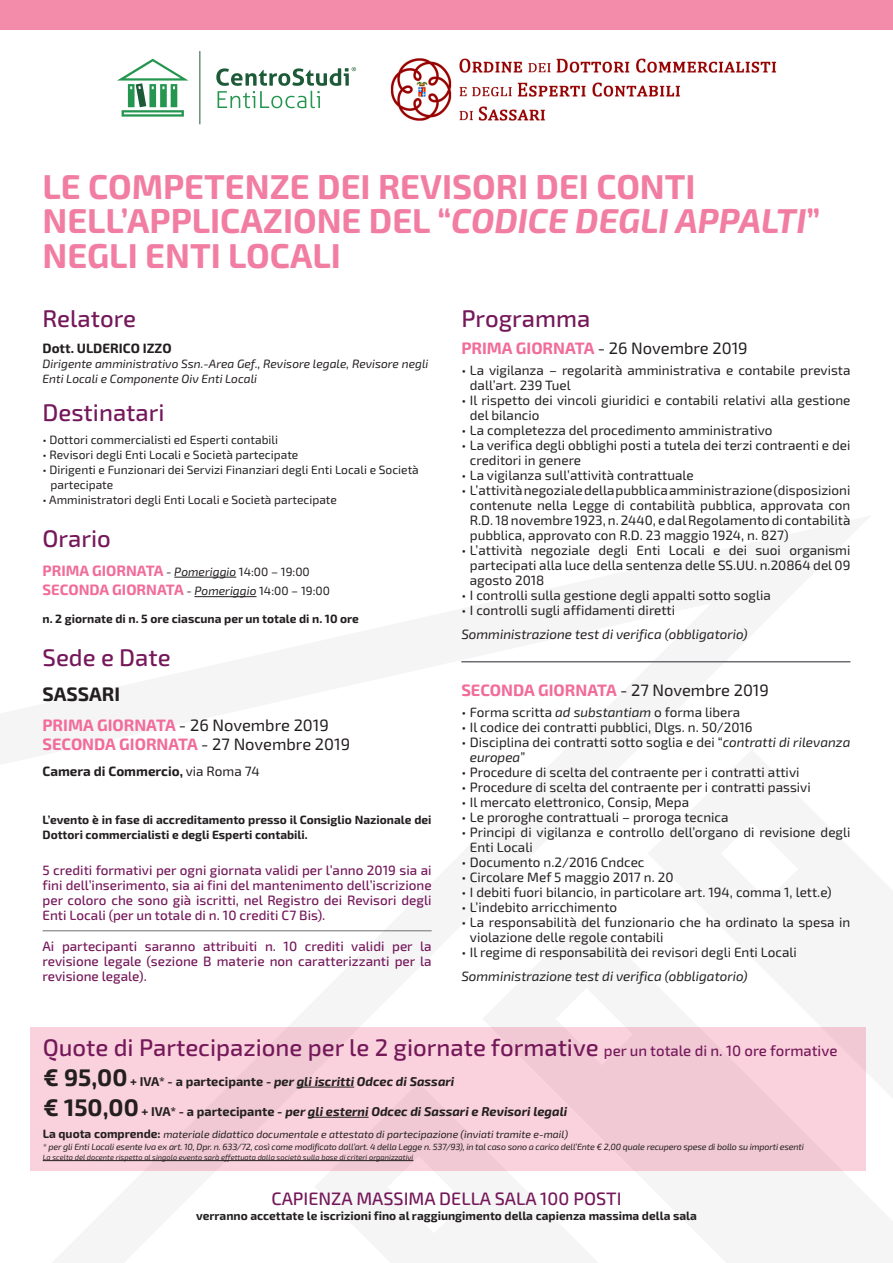
<style>
.page{position:relative;width:893px;height:1263px;background:#fff}
.page>*{position:absolute;margin:0;border:0;box-sizing:border-box;transform-origin:0 0}
.t1{font:700 34.5px/34.5px "Exo 2";color:#f27da3}
.t2{font:500 24px "Exo 2";color:#75185a}
.t3{font:700 19.5px "Exo 2";color:#231f20}
.t4{font:500 18px "Exo 2";color:#75185a}
.t5{font:700 16.5px "Exo 2";color:#f16c9a}
.t6{font:16.5px "Exo 2";color:#231f20}
.t7{font:700 15px "Exo 2";color:#f16c9a}
.t8{font:13.5px/15px "Exo 2";color:#231f20}
.t9{font:500 13.5px/15px "Exo 2";color:#75185a;text-align:justify}
.t10{font:italic 13.5px "Exo 2";color:#231f20}
.t11{font:700 13.5px "Exo 2";color:#231f20}
.t12{font:italic 700 12.75px "Exo 2";color:#231f20}
.t13{font:700 12px/15px "Exo 2";color:#231f20}
.t14{font:12px "Exo 2";color:#231f20}
.t15{font:italic 12px/15px "Exo 2";color:#231f20}
.t16{font:italic 10.5px "Exo 2";color:#231f20}
.t17{font:italic 9px "Exo 2";letter-spacing:-.02em;color:#231f20}
.t18{font:italic 7.5px "Exo 2";color:#231f20}
.s1{font-style:italic}
.s2{font-weight:400;font-size:12px;color:#231f20}
.s3{font-weight:400;font-style:italic;font-size:12px;color:#231f20}
.s4{font-weight:700;color:#f16c9a}
.s5{font-weight:400;color:#231f20}
.s6{font-weight:400}
.s7{font-size:15px}
.s8{font-style:normal;font-size:24px}
.s9{font-style:normal}
.s10{font-weight:700;font-style:normal;font-size:12px}
</style>
<div class="page">
<div style="left:0;top:0;width:893px;height:30px;background:#f38bab"></div>
<hr style="left:200px;top:51px;width:1px;height:73px;background:#1d5a37">
<svg style="left:216px;top:67px;width:140px;height:41px"></svg>
<svg style="left:117px;top:59px;width:72px;height:58px"></svg>
<img style="left:391px;top:59px;width:385px;height:61px">
<hr style="left:461px;top:661px;width:389px;height:1px;background:#6c6d70">
<hr style="left:43px;top:930px;width:389px;height:1px;background:#6c6d70">
<hr style="left:174px;top:577px;width:62px;height:1px;background:#231f20">
<hr style="left:195px;top:596px;width:61px;height:1px;background:#231f20">
<div style="left:30px;top:1027px;width:835px;height:143px;background:#fad2dd"></div>
<hr style="left:43px;top:1160px;width:370px;height:1px;background:#231f20">
<hr style="left:297px;top:1087px;width:57px;height:1px;background:#231f20">
<hr style="left:308px;top:1117px;width:61px;height:1px;background:#231f20">
<p class="t1" style="left:43px;top:170px;width:779px">LE COMPETENZE DEI REVISORI DEI CONTI<br>NELL’APPLICAZIONE DEL “<span class="s1">CODICE DEGLI APPALTI</span>”<br>NEGLI ENTI LOCALI</p>
<p class="t2" style="left:43px;top:304px;width:95px">Relatore</p>
<p class="t11" style="left:43px;top:340px;width:131px">Dott. ULDERICO IZZO</p>
<p class="t15" style="left:43px;top:356px;width:387px">Dirigente amministrativo Ssn.-Area Gef., Revisore legale, Revisore negli<br>Enti Locali e Componente Oiv Enti Locali</p>
<p class="t2" style="left:43px;top:398px;width:124px">Destinatari</p>
<p class="t14" style="left:43px;top:433px;width:237px">• Dottori commercialisti ed Esperti contabili</p>
<p class="t14" style="left:43px;top:448px;width:257px">• Revisori degli Enti Locali e Società partecipate</p>
<p class="t14" style="left:43px;top:463px;width:378px">• Dirigenti e Funzionari dei Servizi Finanziari degli Enti Locali e Società</p>
<p class="t14" style="left:51px;top:478px;width:64px">partecipate</p>
<p class="t14" style="left:43px;top:493px;width:296px">• Amministratori degli Enti Locali e Società partecipate</p>
<p class="t2" style="left:43px;top:524px;width:70px">Orario</p>
<p class="t7" style="left:43px;top:562px;width:269px">PRIMA GIORNATA <span class="s2">-</span> <span class="s3">Pomeriggio</span> <span class="s2">14:00 – 19:00</span></p>
<p class="t7" style="left:43px;top:581px;width:289px">SECONDA GIORNATA <span class="s2">-</span> <span class="s3">Pomeriggio</span> <span class="s2">14:00 – 19:00</span></p>
<p class="t13" style="left:43px;top:612px;width:318px">n. 2 giornate di n. 5 ore ciascuna per un totale di n. 10 ore</p>
<p class="t2" style="left:43px;top:643px;width:130px">Sede e Date</p>
<p class="t3" style="left:43px;top:682px;width:79px">SASSARI</p>
<p class="t6" style="left:43px;top:715px;width:288px"><span class="s4">PRIMA GIORNATA</span> - 26 Novembre 2019</p>
<p class="t5" style="left:43px;top:735px;width:309px">SECONDA GIORNATA <span class="s5">- 27 Novembre 2019</span></p>
<p class="t11" style="left:43px;top:763px;width:219px">Camera di Commercio, <span class="s6">via Roma 74</span></p>
<p class="t13" style="left:43px;top:812px;width:391px">L’evento è in fase di accreditamento presso il Consiglio Nazionale dei<br>Dottori commercialisti e degli Esperti contabili.</p>
<p class="t9" style="left:43px;top:863px;width:391px">5 crediti formativi per ogni giornata validi per l’anno 2019 sia ai fini dell’inserimento, sia ai fini del mantenimento dell’iscrizione per coloro che sono già iscritti, nel Registro dei Revisori degli Enti Locali (per un totale di n. 10 crediti C7 Bis).</p>
<p class="t9" style="left:43px;top:939px;width:391px">Ai partecipanti saranno attribuiti n. 10 crediti validi per la revisione legale (sezione B materie non caratterizzanti per la revisione legale).</p>
<p class="t2" style="left:461px;top:304px;width:130px">Programma</p>
<p class="t6" style="left:461px;top:338px;width:288px"><span class="s4">PRIMA GIORNATA</span> - 26 Novembre 2019</p>
<p class="t8" style="left:470px;top:363px;width:382px;text-indent:-9px">• La vigilanza – regolarità amministrativa e contabile prevista dall’art. 239 Tuel</p>
<p class="t8" style="left:470px;top:393px;width:382px;text-indent:-9px">• Il rispetto dei vincoli giuridici e contabili relativi alla gestione del bilancio</p>
<p class="t8" style="left:461px;top:423px;width:313px">• La completezza del procedimento amministrativo</p>
<p class="t8" style="left:470px;top:438px;width:382px;text-indent:-9px">• La verifica degli obblighi posti a tutela dei terzi contraenti e dei creditori in genere</p>
<p class="t8" style="left:461px;top:468px;width:234px">• La vigilanza sull’attività contrattuale</p>
<p class="t8" style="left:470px;top:483px;width:382px;text-align:justify;text-indent:-9px">• L’attività negoziale della pubblica amministrazione (disposizioni contenute nella Legge di contabilità pubblica, approvata con R.D. 18 novembre 1923, n. 2440, e dal Regolamento di contabilità pubblica, approvato con R.D. 23 maggio 1924, n. 827)</p>
<p class="t8" style="left:470px;top:543px;width:382px;text-align:justify;text-indent:-9px">• L’attività negoziale degli Enti Locali e dei suoi organismi partecipati alla luce della sentenza delle SS.UU. n.20864 del 09 agosto 2018</p>
<p class="t8" style="left:461px;top:588px;width:311px">• I controlli sulla gestione degli appalti sotto soglia</p>
<p class="t8" style="left:461px;top:603px;width:215px">• I controlli sugli affidamenti diretti</p>
<p class="t10" style="left:461px;top:626px;width:288px">Somministrazione test di verifica (obbligatorio)</p>
<p class="t5" style="left:461px;top:681px;width:309px">SECONDA GIORNATA <span class="s5">- 27 Novembre 2019</span></p>
<p class="t8" style="left:461px;top:705px;width:280px">• Forma scritta <span class="s1">ad substantiam</span> o forma libera</p>
<p class="t8" style="left:461px;top:720px;width:293px">• Il codice dei contratti pubblici, Dlgs. n. 50/2016</p>
<p class="t8" style="left:470px;top:735px;width:382px;text-indent:-9px">• Disciplina dei contratti sotto soglia e dei “<span class="s1">contratti di rilevanza europea</span>”</p>
<p class="t8" style="left:461px;top:765px;width:340px">• Procedure di scelta del contraente per i contratti attivi</p>
<p class="t8" style="left:461px;top:780px;width:351px">• Procedure di scelta del contraente per i contratti passivi</p>
<p class="t8" style="left:461px;top:795px;width:229px">• Il mercato elettronico, Consip, Mepa</p>
<p class="t8" style="left:461px;top:810px;width:269px">• Le proroghe contrattuali – proroga tecnica</p>
<p class="t8" style="left:470px;top:825px;width:382px;text-indent:-9px">• Principi di vigilanza e controllo dell’organo di revisione degli<br>Enti Locali</p>
<p class="t8" style="left:461px;top:855px;width:185px">• Documento n.2/2016 Cndcec</p>
<p class="t8" style="left:461px;top:870px;width:214px">• Circolare Mef 5 maggio 2017 n. 20</p>
<p class="t8" style="left:461px;top:885px;width:372px">• I debiti fuori bilancio, in particolare art. 194, comma 1, lett.e)</p>
<p class="t8" style="left:461px;top:900px;width:157px">• L’indebito arricchimento</p>
<p class="t8" style="left:470px;top:915px;width:382px;text-indent:-9px">• La responsabilità del funzionario che ha ordinato la spesa in violazione delle regole contabili</p>
<p class="t8" style="left:461px;top:945px;width:337px">• Il regime di responsabilità dei revisori degli Enti Locali</p>
<p class="t10" style="left:461px;top:969px;width:288px">Somministrazione test di verifica (obbligatorio)</p>
<p class="t2" style="left:43px;top:1033px;width:796px">Quote di Partecipazione per le 2 giornate formative <span class="s7">per un totale di n. 10 ore formative</span></p>
<p class="t12" style="left:44px;top:1074px;width:412px"><span class="s8">€ 95,00</span> <span class="s9">+ IVA* - a partecipante -</span> per gli iscritti Odcec di Sassari</p>
<p class="t12" style="left:44px;top:1104px;width:525px"><span class="s8">€ 150,00</span> <span class="s9">+ IVA* - a partecipante -</span> per gli esterni Odcec di Sassari e Revisori legali</p>
<p class="t16" style="left:43px;top:1128px;width:527px"><span class="s10">La quota comprende:</span> materiale didattico documentale e attestato di partecipazione (inviati tramite e-mail)</p>
<p class="t17" style="left:43px;top:1142px;width:763px">* per gli Enti Locali esente Iva ex art. 10, Dpr. n. 633/72, così come modificato dall’art. 4 della Legge n. 537/93), in tal caso sono a carico dell’Ente € 2,00 quale recupero spese di bollo su importi esenti</p>
<p class="t18" style="left:43px;top:1153px;width:372px">La scelta del docente rispetto al singolo evento sarà effettuata dalla società sulla base di criteri organizzativi</p>
<p class="t4" style="left:271px;top:1188px;width:352px">CAPIENZA MASSIMA DELLA SALA 100 POSTI</p>
<p class="t13" style="left:196px;top:1209px;width:502px">verranno accettate le iscrizioni fino al raggiungimento della capienza massima della sala</p>
</div>
